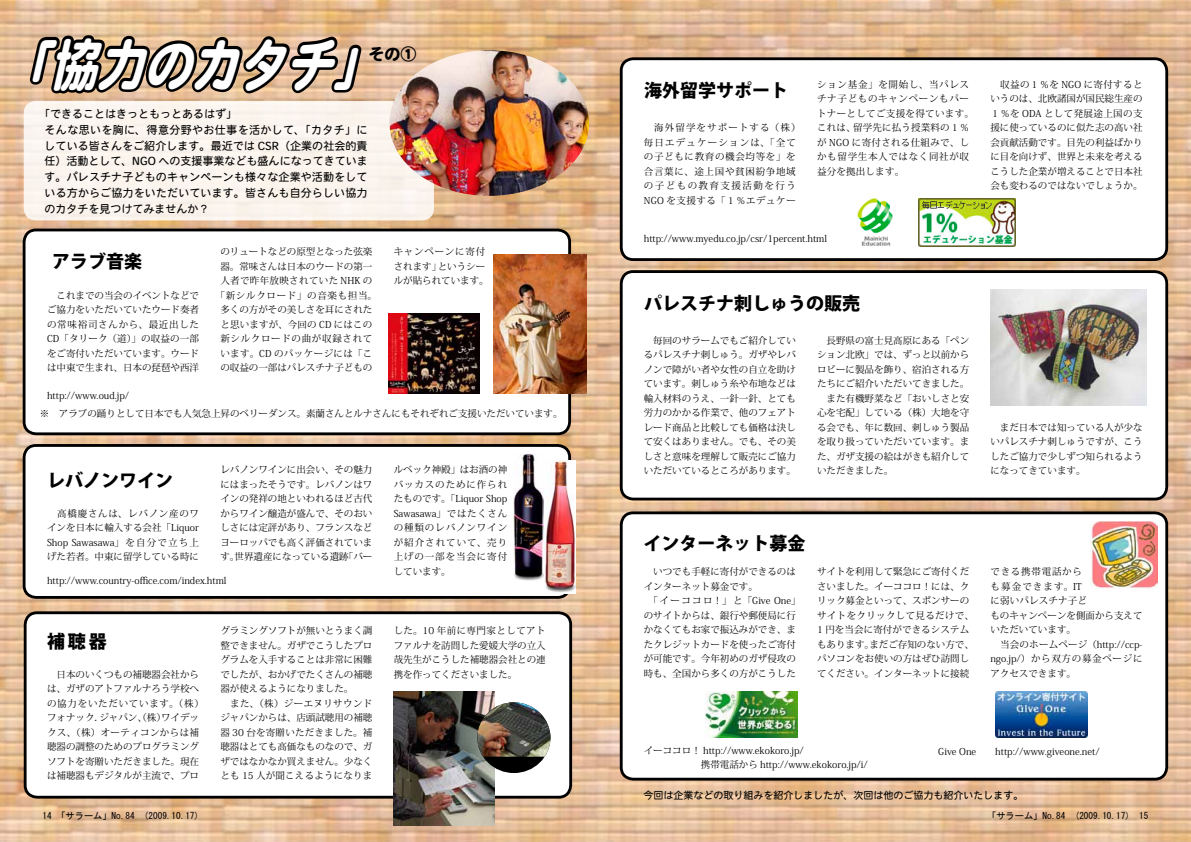
<style>
.page{position:relative;width:1191px;height:842px;background:#fff}
.page>*{position:absolute;margin:0;border:0;box-sizing:border-box;transform-origin:0 0}
.t1{font:italic 55.1px "Heisei Maru Go Std W8";color:#fff;scale:.85 1}
.t2{font:800 18px "Koz Go Pro";color:#000}
.t3{font:16px "Heisei Maru Go Std W8";color:#000}
.t4{font:11px/15.7px "Heisei Maru Go Std W4";letter-spacing:.005em;color:#000}
.t5{font:10px "Heisei Maru Go Std W4";color:#000}
.t6{font:9.5px/14.5px "Koz Min Pro";color:#000;text-align:justify}
.t7{font:9.5px/14.5px "Koz Min Pro";letter-spacing:.035em;color:#000}
.t8{font:9.5px/14.5px "Koz Min Pro";letter-spacing:.095em;color:#000}
.t9{font:9.2px "MS Gothic";color:#000}
</style>
<div class="page">
<img style="left:0;top:0;width:1191px;height:842px">
<div style="left:24px;top:101px;width:410px;height:119px;background:#fbf4ee;border-radius:12px"></div>
<div style="left:24px;top:230px;width:545px;height:204px;background:#fff;border-radius:12px"></div>
<div style="left:23px;top:229px;width:548px;height:206px;border:3px solid #000;border-radius:12px"></div>
<div style="left:24px;top:445px;width:545px;height:152px;background:#fff;border-radius:12px"></div>
<div style="left:23px;top:444px;width:548px;height:155px;border:3px solid #000;border-radius:12px"></div>
<svg style="left:26px;top:32px;width:339px;height:97px"></svg>
<img style="left:494px;top:255px;width:92px;height:138px">
<div style="left:621px;top:59px;width:545px;height:201px;background:#fff;border-radius:12px"></div>
<div style="left:620px;top:57px;width:548px;height:204px;border:3px solid #000;border-radius:12px"></div>
<img style="left:918px;top:198px;width:97px;height:49px">
<img style="left:388px;top:313px;width:91px;height:80px">
<div style="left:621px;top:272px;width:545px;height:227px;background:#fff;border-radius:12px"></div>
<div style="left:620px;top:270px;width:548px;height:230px;border:3px solid #000;border-radius:12px"></div>
<div style="left:621px;top:513px;width:545px;height:266px;background:#fff;border-radius:12px"></div>
<div style="left:620px;top:511px;width:548px;height:269px;border:3px solid #000;border-radius:12px"></div>
<div style="left:25px;top:613px;width:545px;height:184px;background:#fff;border-radius:12px"></div>
<div style="left:24px;top:611px;width:548px;height:188px;border:3px solid #000;border-radius:12px"></div>
<img style="left:995px;top:692px;width:92px;height:46px">
<img style="left:705px;top:692px;width:92px;height:46px">
<img style="left:990px;top:289px;width:156px;height:116px">
<img style="left:1090px;top:521px;width:67px;height:67px">
<img style="left:394px;top:691px;width:100px;height:134px">
<img style="left:389px;top:50px;width:200px;height:146px">
<img style="left:514px;top:454px;width:30px;height:127px">
<img style="left:544px;top:460px;width:31px;height:133px">
<img style="left:857px;top:198px;width:36px;height:48px">
<div style="left:477px;top:702px;width:73px;height:71px;background:#000;border-radius:50%"></div>
<img style="left:477px;top:702px;width:73px;height:55px">
<h1 class="t1" style="left:2px;top:34px;width:467px">「協力のカタチ」</h1>
<h3 class="t3" style="left:368px;top:45px;width:49px">その①</h3>
<p class="t4" style="left:45px;top:106px;width:325px;text-indent:-6px">「できることはきっともっとあるはず」<br>そんな思いを胸に、得意分野やお仕事を活かして、「カタチ」にしている皆さんをご紹介します。最近では CSR（企業の社会的責任）活動として、NGO への支援事業なども盛んになってきています。パレスチナ子どものキャンペーンも様々な企業や活動をしている方からご協力をいただいています。皆さんも自分らしい協力のカタチを見つけてみませんか？</p>
<h2 class="t2" style="left:52px;top:249px;width:92px">アラブ音楽</h2>
<p class="t6" style="left:47px;top:288px;width:154px">　これまでの当会のイベントなどでご協力をいただいていたウード奏者の常味裕司さんから、最近出したCD「タリーク（道）」の収益の一部をご寄付いただいています。ウードは中東で生まれ、日本の琵琶や西洋</p>
<p class="t6" style="left:216px;top:244px;width:163px;text-align:center">のリュートなどの原型となった弦楽器。常味さんは日本のウードの第一人者で昨年放映されていた NHK の「新シルクロード」の音楽も担当。多くの方がその美しさを耳にされたと思いますが、今回の CD にはこの新シルクロードの曲が収録されています。CD のパッケージには「この収益の一部はパレスチナ子どもの</p>
<p class="t6" style="left:394px;top:244px;width:96px;text-align:left">キャンペーンに寄付されます」というシールが貼られています。</p>
<p class="t6" style="left:40px;top:387px;width:524px;line-height:17.7px;text-indent:7px">http://www.oud.jp/<br>※　アラブの踊りとして日本でも人気急上昇のベリーダンス。素蘭さんとルナさんにもそれぞれご支援いただいています。</p>
<p class="t6" style="left:220px;top:462px;width:153px">レバノンワインに出会い、その魅力にはまったそうです。レバノンはワインの発祥の地といわれるほど古代からワイン醸造が盛んで、そのおいしさには定評があり、フランスなどヨーロッパでも高く評価されています。世界遺産になっている遺跡「バー</p>
<p class="t6" style="left:394px;top:462px;width:115px">ルベック神殿」はお酒の神バッカスのために作られたものです。「Liquor Shop Sawasawa」ではたくさんの種類のレバノンワインが紹介されていて、売り上げの一部を当会に寄付しています。</p>
<h2 class="t2" style="left:47px;top:469px;width:127px">レバノンワイン</h2>
<p class="t6" style="left:47px;top:505px;width:154px">　高橋慶さんは、レバノン産のワインを日本に輸入する会社「Liquor Shop Sawasawa」を自分で立ち上げた若者。中東に留学している時に</p>
<p class="t6" style="left:47px;top:573px;width:181px">http://www.country-office.com/index.html</p>
<h2 class="t2" style="left:47px;top:630px;width:61px">補聴器</h2>
<p class="t6" style="left:47px;top:667px;width:158px;text-align:left">　日本のいくつもの補聴器会社からは、ガザのアトファルナろう学校への協力をいただいています。（株）フォナック．ジャパン、（株）ワイデックス、（株）オーティコンからは補聴器の調整のためのプログラミングソフトを寄贈いただきました。現在は補聴器もデジタルが主流で、プロ</p>
<p class="t6" style="left:220px;top:623px;width:154px;text-align:left">グラミングソフトが無いとうまく調整できません。ガザでこうしたプログラムを入手することは非常に困難でしたが、おかげでたくさんの補聴器が使えるようになりました。<br>　また、（株）ジーエヌリサウンドジャパンからは、店頭試聴用の補聴器 30 台を寄贈いただきました。補聴器はとても高価なものなので、ガザではなかなか買えません。少なくとも 15 人が聞こえるようになりま</p>
<p class="t6" style="left:394px;top:623px;width:153px">した。10 年前に専門家としてアトファルナを訪問した愛媛大学の立入哉先生がこうした補聴器会社との連携を作ってくださいました。</p>
<h2 class="t2" style="left:644px;top:78px;width:145px">海外留学サポート</h2>
<p class="t8" style="left:644px;top:120px;width:158px">　海外留学をサポートする（株）毎日エデュケーションは、「全ての子どもに教育の機会均等を」を合言葉に、途上国や貧困紛争地域の子どもの教育支援活動を行う<br>NGO を支援する「１％エデュケー</p>
<p class="t7" style="left:817px;top:77px;width:158px">ション基金」を開始し、当パレスチナ子どものキャンペーンもパートナーとしてご支援を得ています。これは、留学先に払う授業料の１％が NGO に寄付される仕組みで、しかも留学生本人ではなく同社が収益分を拠出します。</p>
<p class="t6" style="left:990px;top:77px;width:154px">　収益の１％を NGO に寄付するというのは、北欧諸国が国民総生産の１％を ODA として発展途上国の支援に使っているのに似た志の高い社会貢献活動です。目先の利益ばかりに目を向けず、世界と未来を考えるこうした企業が増えることで日本社会も変わるのではないでしょうか。</p>
<p class="t6" style="left:644px;top:230px;width:185px">http://www.myedu.co.jp/csr/1percent.html</p>
<h2 class="t2" style="left:644px;top:292px;width:217px">パレスチナ刺しゅうの販売</h2>
<p class="t6" style="left:644px;top:333px;width:153px">　毎回のサラームでもご紹介しているパレスチナ刺しゅう。ガザやレバノンで障がい者や女性の自立を助けています。刺しゅう糸や布地などは輸入材料のうえ、一針一針、とても労力のかかる作業で、他のフェアトレード商品と比較しても価格は決して安くはありません。でも、その美しさと意味を理解して販売にご協力いただいているところがあります。</p>
<p class="t6" style="left:817px;top:333px;width:153px">　長野県の富士見高原にある「ペンション北欧」では、ずっと以前からロビーに製品を飾り、宿泊される方たちにご紹介いただいてきました。　また有機野菜など「おいしさと安心を宅配」している（株）大地を守る会でも、年に数回、刺しゅう製品を取り扱っていただいています。また、ガザ支援の絵はがきも紹介していただきました。</p>
<p class="t6" style="left:990px;top:420px;width:153px">　まだ日本では知っている人が少ないパレスチナ刺しゅうですが、こうしたご協力で少しずつ知られるようになってきています。</p>
<h2 class="t2" style="left:643px;top:532px;width:163px">インターネット募金</h2>
<p class="t6" style="left:644px;top:564px;width:158px;text-align:left">　いつでも手軽に寄付ができるのはインターネット募金です。<br>　「イーココロ！」と「Give One」のサイトからは、銀行や郵便局に行かなくてもお家で振込みができ、またクレジットカードを使ったご寄付が可能です。今年初めのガザ侵攻の時も、全国から多くの方がこうした</p>
<p class="t6" style="left:817px;top:564px;width:158px;text-align:left">サイトを利用して緊急にご寄付くださいました。イーココロ！には、クリック募金といって、スポンサーのサイトをクリックして見るだけで、<br>1 円を当会に寄付ができるシステムもあります。まだご存知のない方で、パソコンをお使いの方はぜひ訪問してください。インターネットに接続</p>
<p class="t6" style="left:990px;top:564px;width:154px;text-align:left">できる携帯電話から<br>も募金できます。IT<br>に弱いパレスチナ子ど<br>ものキャンペーンを側面から支えていただいています。<br>　当会のホームページ（http://ccp&shy;ngo.jp/）から双方の募金ページにアクセスできます。</p>
<p class="t6" style="left:644px;top:743px;width:225px;line-height:13.8px">イーココロ！ http://www.ekokoro.jp/<br>　　　　　　携帯電話から http://www.ekokoro.jp/i/</p>
<p class="t6" style="left:938px;top:744px;width:163px">Give One　　http://www.giveone.net/</p>
<p class="t5" style="left:643px;top:789px;width:381px">今回は企業などの取り組みを紹介しましたが、次回は他のご協力も紹介いたします。</p>
<p class="t9" style="left:43px;top:811px;width:158px">14　「サラーム」No.84　(2009.10.17)</p>
<p class="t9" style="left:987px;top:811px;width:163px">「サラーム」No.84　(2009.10.17)　15</p>
</div>
